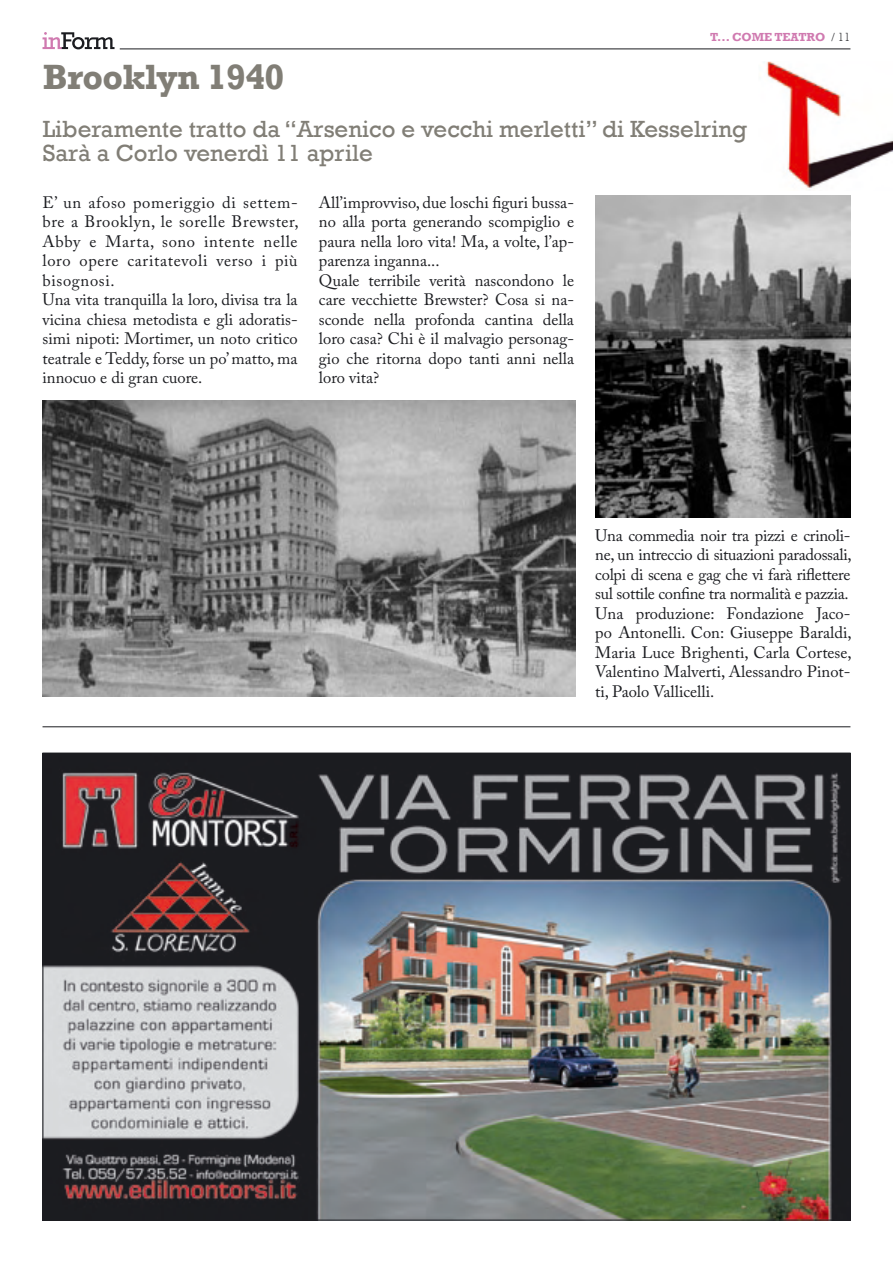
<style>
.page{position:relative;width:893px;height:1263px;background:#fff}
.page>*{position:absolute;margin:0;border:0;box-sizing:border-box;transform-origin:0 0}
.t1{font:700 36px "Rockwell";letter-spacing:-.02em;color:#817e76}
.t2{font:24px/24px "Rockwell";color:#817e76}
.t3{font:16.5px/19.5px "Adobe Caslon Pro";color:#1b1c20}
.t4{font:700 12px "Rockwell";color:#d07ab0}
.s1{font-weight:300;color:#1b1c20}
</style>
<div class="page">
<hr style="left:120px;top:49px;width:730px;height:1px;background:#1b1c20">
<svg style="left:43px;top:32px;width:72px;height:17px"></svg>
<hr style="left:43px;top:726px;width:807px;height:1px;background:#1b1c20">
<img style="left:596px;top:196px;width:254px;height:322px">
<img style="left:43px;top:400px;width:532px;height:296px">
<img style="left:764px;top:61px;width:129px;height:128px">
<img style="left:45px;top:755px;width:803px;height:463px">
<p class="t4" style="left:710px;top:29px;width:142px">T... COME TEATRO <span class="s1">/ 11</span></p>
<h1 class="t1" style="left:43px;top:55px;width:243px">BROOKLYN 1940</h1>
<h2 class="t2" style="left:43px;top:117px;width:706px">Liberamente tratto da “Arsenico e vecchi merletti” di Kesselring<br>Sarà a Corlo venerdì 11 aprile</h2>
<p class="t3" style="left:43px;top:192px;width:258px">E’ un afoso pomeriggio di settem&shy;bre a Brooklyn, le sorelle Brewster, Abby e Marta, sono intente nelle loro opere caritatevoli verso i più bisognosi.<br>Una vita tranquilla la loro, divisa tra la vicina chiesa metodista e gli adoratis&shy;simi nipoti: Mortimer, un noto critico teatrale e Teddy, forse un po’ matto, ma innocuo e di gran cuore.</p>
<p class="t3" style="left:319px;top:192px;width:257px">All’improvviso, due loschi figuri bussa&shy;no alla porta generando scompiglio e paura nella loro vita! Ma, a volte, l’ap&shy;parenza inganna...<br>Quale terribile verità nascondono le care vecchiette Brewster? Cosa si na&shy;sconde nella profonda cantina della loro casa? Chi è il malvagio personag&shy;gio che ritorna dopo tanti anni nella loro vita?</p>
<p class="t3" style="left:595px;top:525px;width:258px">Una commedia noir tra pizzi e crinoli&shy;ne, un intreccio di situazioni paradossali, colpi di scena e gag che vi farà riflettere sul sottile confine tra normalità e pazzia.<br>Una produzione: Fondazione Jaco&shy;po Antonelli. Con: Giuseppe Baraldi, Maria Luce Brighenti, Carla Cortese, Valentino Malverti, Alessandro Pinot&shy;ti, Paolo Vallicelli.</p>
</div>
